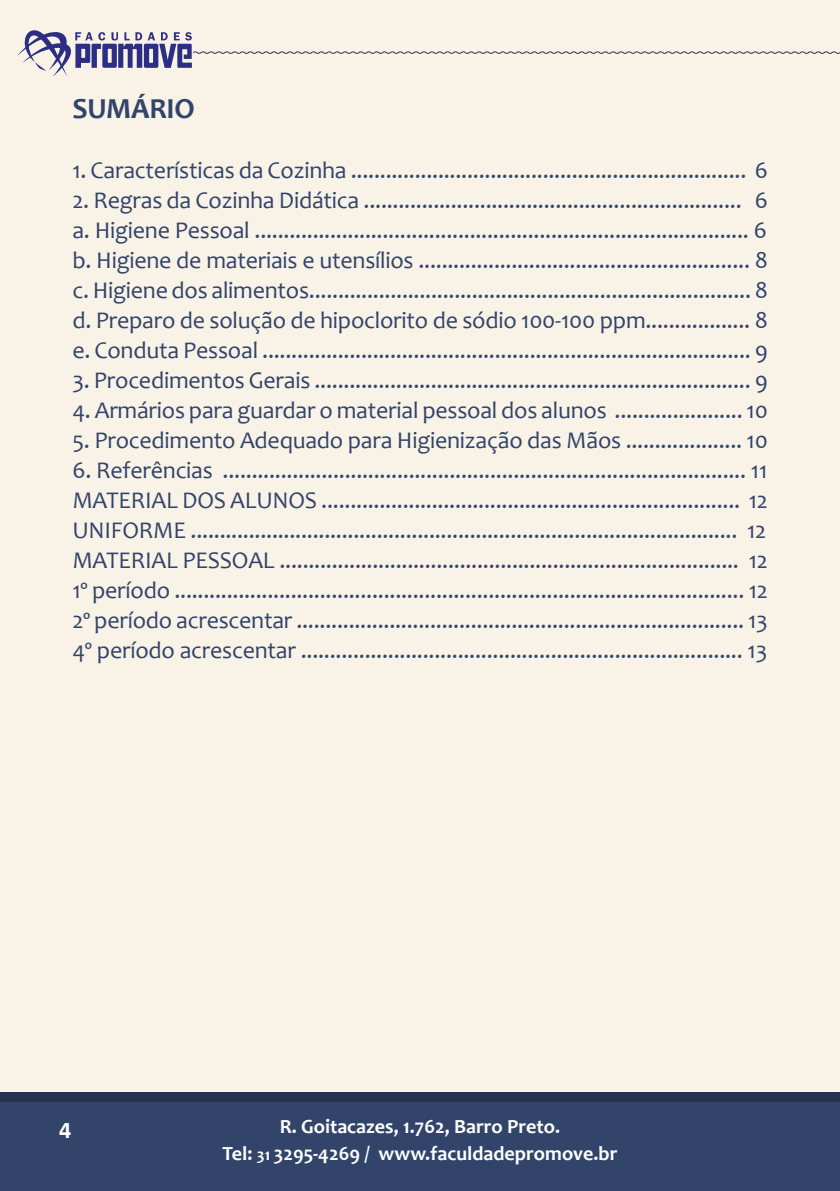
<style>
.page{position:relative;width:840px;height:1191px;background:#fff}
.page>*{position:absolute;margin:0;border:0;box-sizing:border-box;transform-origin:0 0}
.t1{font:700 29.2px "Candara";letter-spacing:-.01em;color:#32446a}
.t2{font:24px/30px "Candara";letter-spacing:-.01em;color:#32446a;text-align:justify}
.t3{font:700 24px "Calibri";color:#fff}
.t4{font:700 20.2px/27px "Candara";color:#fff;text-align:center}
.s1{font-size:16.6px}
</style>
<div class="page">
<hr style="left:839px;top:0;width:1px;height:1191px;background:#f9f3e7">
<div style="left:0;top:0;width:839px;height:1191px;background:#f9f3e7"></div>
<div style="left:0;top:1102px;width:839px;height:89px;background:#32446a"></div>
<div style="left:0;top:1092px;width:839px;height:10px;background:#273250"></div>
<svg style="left:17px;top:30px;width:822px;height:46px"></svg>
<p class="t1" style="left:72px;top:90px;width:124px">SUMÁRIO</p>
<p class="t2" style="left:72px;top:155px;width:696px">1. Características da Cozinha .................................................................... 6</p>
<p class="t2" style="left:72px;top:185px;width:696px">2. Regras da Cozinha Didática ................................................................. 6 a. Higiene Pessoal ..................................................................................... 6 b. Higiene de materiais e utensílios ......................................................... 8 c. Higiene dos alimentos............................................................................ 8 d. Preparo de solução de hipoclorito de sódio 100-100 ppm.................. 8 e. Conduta Pessoal .................................................................................... 9</p>
<p class="t2" style="left:72px;top:365px;width:696px">3. Procedimentos Gerais ........................................................................... 9</p>
<p class="t2" style="left:72px;top:395px;width:696px">4. Armários para guardar o material pessoal dos alunos ...................... 10</p>
<p class="t2" style="left:72px;top:425px;width:696px">5. Procedimento Adequado para Higienização das Mãos .................... 10</p>
<p class="t2" style="left:72px;top:455px;width:696px">6. Referências .......................................................................................... 11<br>MATERIAL DOS ALUNOS ........................................................................ 12<br>UNIFORME .............................................................................................. 12<br>MATERIAL PESSOAL ............................................................................... 12<br>1º período .................................................................................................. 12<br>2º período acrescentar ............................................................................. 13<br>4º período acrescentar ............................................................................ 13</p>
<p class="t3" style="left:59px;top:1115px;width:14px">4</p>
<p class="t4" style="left:222px;top:1113px;width:396px">R. Goitacazes, 1.762, Barro Preto.<br>Tel: <span class="s1">31</span> 3295-4269 / www.faculdadepromove.br</p>
</div>
